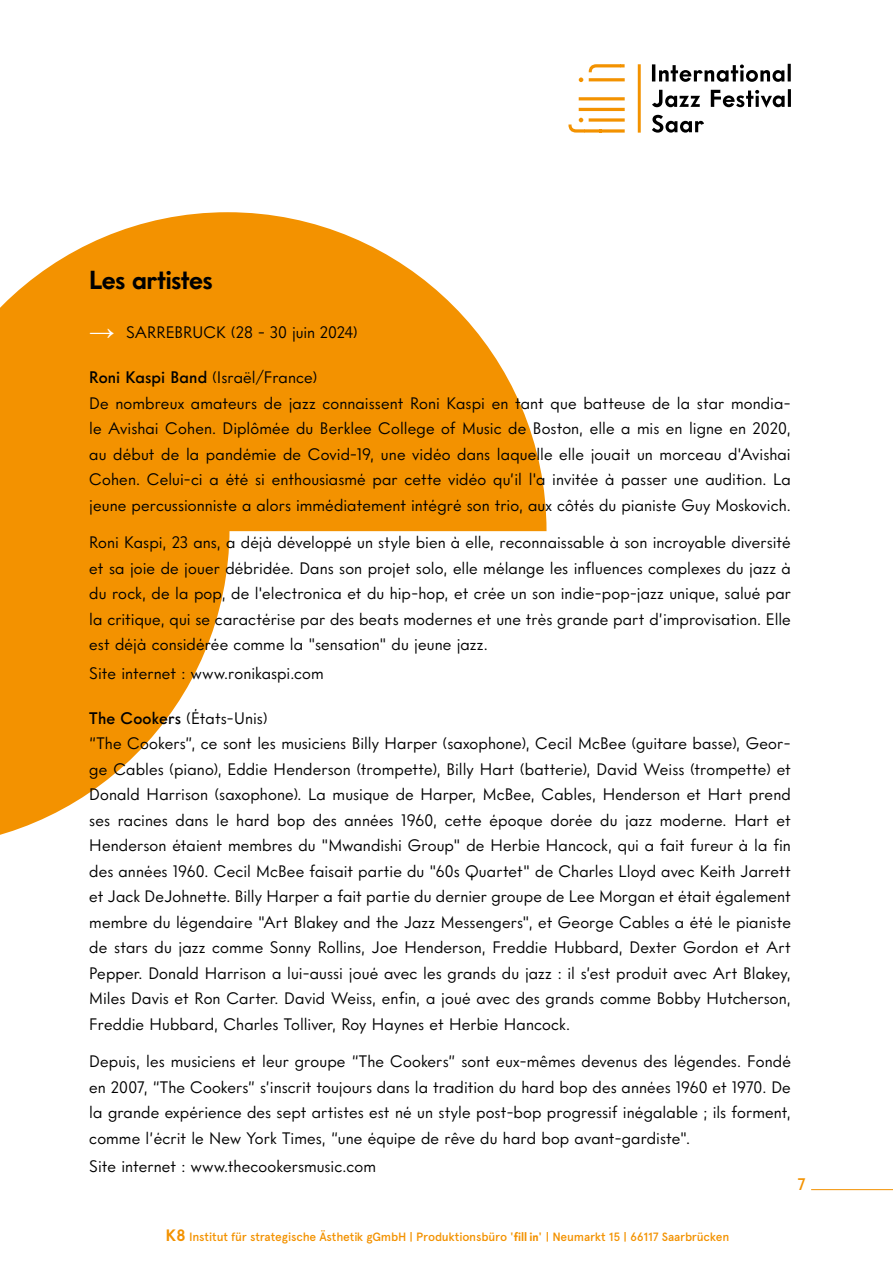
<style>
.page{position:relative;width:893px;height:1263px;background:#fff}
.page>*{position:absolute;margin:0;border:0;box-sizing:border-box;transform-origin:0 0}
.t1{font:700 25.5px "Intervogue";letter-spacing:-.03em;color:#000}
.t2{font:16.5px/25.5px "Intervogue";letter-spacing:.005em;color:#000}
.t3{font:500 16.5px "Intervogue";color:#f39200}
.t4{font:500 12px "Apercu";letter-spacing:-.01em;color:#f39200}
.s1{font-family:"Arial";font-weight:700;font-size:25.5px;color:#fff}
.s2{font-weight:500}
.s3{font-weight:700;font-size:16.5px}
.s4{font-family:"Intervogue";font-weight:700}
</style>
<div class="page">
<hr style="left:811px;top:1189px;width:82px;height:1px;background:#f39200">
<hr style="left:579px;top:108px;width:46px;height:3px;background:#f39200">
<hr style="left:579px;top:97px;width:46px;height:3px;background:#f39200">
<svg style="left:568px;top:118px;width:57px;height:15px"></svg>
<svg style="left:589px;top:118px;width:36px;height:4px"></svg>
<svg style="left:589px;top:64px;width:36px;height:8px"></svg>
<svg style="left:579px;top:78px;width:4px;height:4px"></svg>
<hr style="left:589px;top:78px;width:36px;height:3px;background:#f39200">
<svg style="left:652px;top:115px;width:52px;height:18px"></svg>
<svg style="left:652px;top:89px;width:139px;height:19px"></svg>
<svg style="left:652px;top:64px;width:139px;height:18px"></svg>
<hr style="left:638px;top:64px;width:3px;height:69px;background:#f39200">
<svg style="left:0;top:531px;width:230px;height:304px;fill:#f39200"></svg>
<svg style="left:0;top:212px;width:546px;height:319px;fill:#f39200"></svg>
<h1 class="t1" style="left:89px;top:264px;width:125px">Les artistes</h1>
<p class="t2" style="left:89px;top:320px;width:270px"><span class="s1">→</span> SARREBRUCK (28 - 30 juin 2024)</p>
<p class="t2" style="left:89px;top:365px;width:703px"><span class="s2">Roni Kaspi Band</span> (Israël/France)<br>De nombreux amateurs de jazz connaissent Roni Kaspi en tant que batteuse de la star mondia&shy;le Avishai Cohen. Diplômée du Berklee College of Music de Boston, elle a mis en ligne en 2020, au début de la pandémie de Covid-19, une vidéo dans laquelle elle jouait un morceau d'Avishai Cohen. Celui-ci a été si enthousiasmé par cette vidéo qu’il l'a invitée à passer une audition. La jeune percussionniste a alors immédiatement intégré son trio, aux côtés du pianiste Guy Moskovich.</p>
<p class="t2" style="left:89px;top:530px;width:703px;text-align:justify">Roni Kaspi, 23 ans, a déjà développé un style bien à elle, reconnaissable à son incroyable diversité et sa joie de jouer débridée. Dans son projet solo, elle mélange les influences complexes du jazz à du rock, de la pop, de l'electronica et du hip-hop, et crée un son indie-pop-jazz unique, salué par la critique, qui se caractérise par des beats modernes et une très grande part d’improvisation. Elle est déjà considérée comme la "sensation" du jeune jazz.</p>
<p class="t2" style="left:89px;top:660px;width:236px">Site internet : www.ronikaspi.com</p>
<p class="t2" style="left:89px;top:705px;width:703px"><span class="s2">The Cookers</span> (États-Unis)<br>“The Cookers”, ce sont les musiciens Billy Harper (saxophone), Cecil McBee (guitare basse), Geor&shy;ge Cables (piano), Eddie Henderson (trompette), Billy Hart (batterie), David Weiss (trompette) et Donald Harrison (saxophone). La musique de Harper, McBee, Cables, Henderson et Hart prend ses racines dans le hard bop des années 1960, cette époque dorée du jazz moderne. Hart et Henderson étaient membres du "Mwandishi Group" de Herbie Hancock, qui a fait fureur à la fin des années 1960. Cecil McBee faisait partie du "60s Quartet" de Charles Lloyd avec Keith Jarrett et Jack DeJohnette. Billy Harper a fait partie du dernier groupe de Lee Morgan et était également membre du légendaire "Art Blakey and the Jazz Messengers", et George Cables a été le pianiste de stars du jazz comme Sonny Rollins, Joe Henderson, Freddie Hubbard, Dexter Gordon et Art Pepper. Donald Harrison a lui-aussi joué avec les grands du jazz : il s’est produit avec Art Blakey, Miles Davis et Ron Carter. David Weiss, enfin, a joué avec des grands comme Bobby Hutcherson, Freddie Hubbard, Charles Tolliver, Roy Haynes et Herbie Hancock.</p>
<p class="t2" style="left:89px;top:1048px;width:703px;text-align:justify">Depuis, les musiciens et leur groupe “The Cookers” sont eux-mêmes devenus des légendes. Fondé en 2007, “The Cookers” s’inscrit toujours dans la tradition du hard bop des années 1960 et 1970. De la grande expérience des sept artistes est né un style post-bop progressif inégalable ; ils forment, comme l’écrit le New York Times, “une équipe de rêve du hard bop avant-gardiste".</p>
<p class="t2" style="left:89px;top:1153px;width:288px">Site internet : www.thecookersmusic.com</p>
<p class="t4" style="left:166px;top:1230px;width:565px"><span class="s3">K8</span> Institut für strategische Ästhetik gGmbH | Produktionsbüro '<span class="s4">fill in</span>' | Neumarkt 15 | 66117 Saarbrücken</p>
<p class="t3" style="left:798px;top:1174px;width:9px">7</p>
</div>
